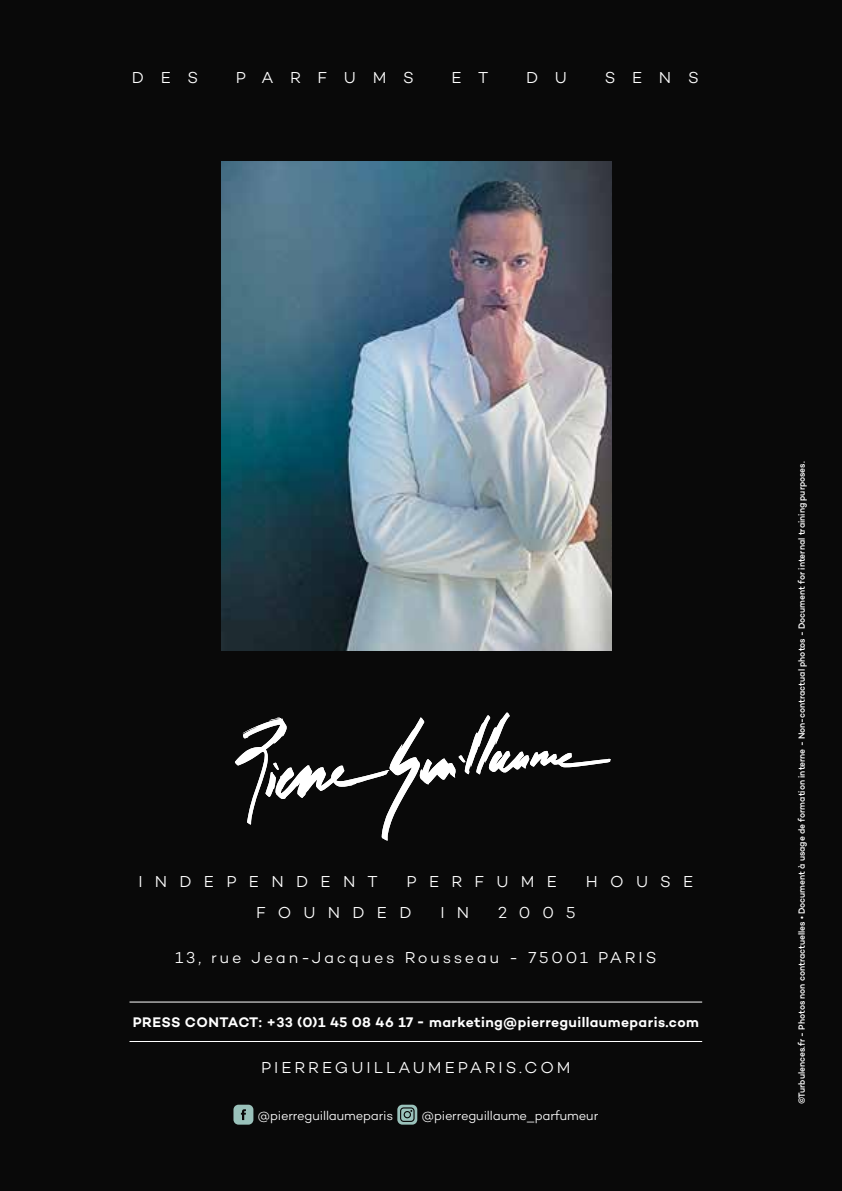
<style>
.page{position:relative;width:842px;height:1191px;background:#090909}
.page>*{position:absolute;margin:0;border:0;box-sizing:border-box;transform-origin:0 0}
.t1{font:300 16.2px "Campton";letter-spacing:.185em;color:#fff}
.t2{font:300 16.2px "Campton";letter-spacing:.76em;color:#fff}
.t3{font:300 16.2px "Campton";letter-spacing:1.035em;color:#fff}
.t4{font:600 14.2px "Campton";letter-spacing:.03em;color:#fff}
.t5{font:300 13px "Campton";letter-spacing:-.01em;color:#fff}
.t6{font:500 9px "Campton";letter-spacing:-.005em;color:#fff;scale:.95 1}
</style>
<div class="page">
<svg style="left:233px;top:1104px;width:20px;height:20px"></svg>
<svg style="left:397px;top:1104px;width:20px;height:20px"></svg>
<hr style="left:129px;top:1001px;width:573px;height:1px;background:#fff">
<hr style="left:129px;top:1041px;width:573px;height:1px;background:#fff">
<img style="left:221px;top:161px;width:391px;height:489px">
<svg style="left:235px;top:712px;width:376px;height:129px"></svg>
<h1 class="t1" style="left:132px;top:67px;width:68px">DES</h1>
<h1 class="t3" style="left:236px;top:67px;width:180px">PARFUMS</h1>
<h1 class="t1" style="left:452px;top:67px;width:38px">E T</h1>
<h1 class="t1" style="left:526px;top:67px;width:42px">D U</h1>
<h1 class="t1" style="left:605px;top:67px;width:96px">SENS</h1>
<h1 class="t2" style="left:138px;top:871px;width:241px">INDEPENDENT</h1>
<h1 class="t2" style="left:407px;top:871px;width:152px">PERFUME</h1>
<h1 class="t1" style="left:586px;top:871px;width:109px">HOUSE</h1>
<h1 class="t2" style="left:256px;top:902px;width:157px">FOUNDED</h1>
<h1 class="t1" style="left:440px;top:902px;width:30px">I N</h1>
<h1 class="t1" style="left:498px;top:902px;width:79px">2005</h1>
<h1 class="t1" style="left:175px;top:948px;width:483px">13, rue Jean-Jacques Rousseau - 75001 PARIS</h1>
<h2 class="t4" style="left:133px;top:1013px;width:568px">PRESS CONTACT: +33 (0)1 45 08 46 17 - marketing@pierreguillaumeparis.com</h2>
<h1 class="t1" style="left:261px;top:1058px;width:311px">PIERREGUILLAUMEPARIS.COM</h1>
<h3 class="t5" style="left:257px;top:1107px;width:137px">@pierreguillaumeparis</h3>
<h3 class="t5" style="left:421px;top:1107px;width:178px">@pierreguillaume_parfumeur</h3>
<p class="t6" style="left:796px;top:1104px;width:678px;rotate:-90deg">©Turbulences.fr - Photos non contractuelles • Document à usage de formation interne - Non-contractual photos - Document for internal training purposes.</p>
</div>
